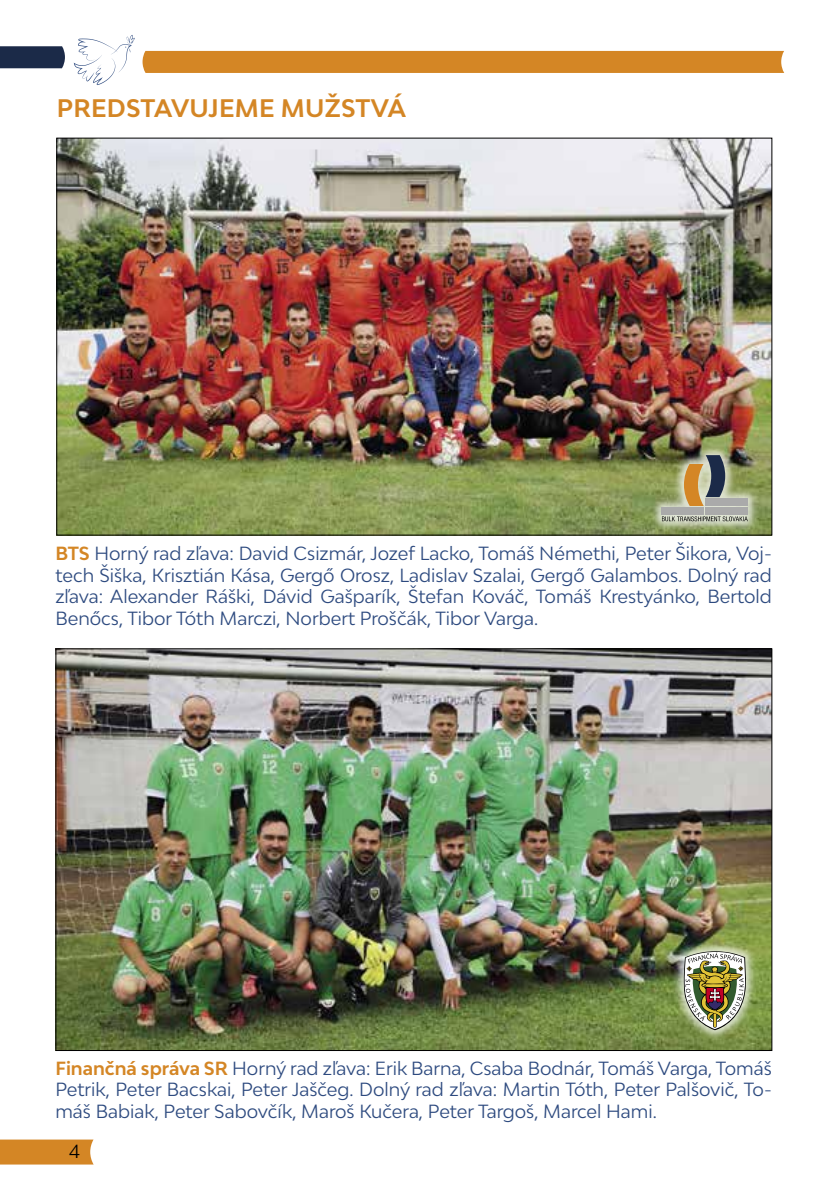
<style>
.page{position:relative;width:840px;height:1191px;background:#fff}
.page>*{position:absolute;margin:0;border:0;box-sizing:border-box;transform-origin:0 0}
.t1{font:700 24px "Bw Modelica";letter-spacing:.01em;color:#d48625}
.t2{font:18px/21.6px "Bw Modelica";color:#2d4a7f;text-align:justify}
.t3{font:18px "Bw Modelica";color:#000}
.s1{font-weight:700;color:#d48625}
</style>
<div class="page">
<svg style="left:0;top:1139px;width:94px;height:25px;background:#d68c30"></svg>
<svg style="left:74px;top:35px;width:61px;height:50px"></svg>
<div style="left:142px;top:51px;width:641px;height:22px;background:#d48625"></div>
<svg style="left:0;top:46px;width:65px;height:22px"></svg>
<img style="left:58px;top:140px;width:712px;height:393px">
<img style="left:57px;top:650px;width:713px;height:399px">
<div style="left:649px;top:443px;width:110px;height:90px;background:#fff;opacity:.75"></div>
<div style="left:661px;top:508px;width:42px;height:7px;background:#aaa"></div>
<div style="left:705px;top:499px;width:42px;height:7px;background:#aaa"></div>
<div style="left:705px;top:507px;width:42px;height:8px;background:#aaa"></div>
<svg style="left:683px;top:455px;width:41px;height:51px;background:#96866a"></svg>
<svg style="left:661px;top:516px;width:86px;height:5px"></svg>
<div style="left:671px;top:939px;width:85px;height:102px;background:#fff;opacity:.75"></div>
<svg style="left:683px;top:951px;width:62px;height:79px"></svg>
<h1 class="t1" style="left:57px;top:92px;width:350px">PREDSTAVUJEME MUŽSTVÁ</h1>
<p class="t2" style="left:55px;top:542px;width:717px"><span class="s1">BTS</span> Horný rad zľava: David Csizmár, Jozef Lacko, Tomáš Némethi, Peter Šikora, Voj&shy;tech Šiška, Krisztián Kása, Gergő Orosz, Ladislav Szalai, Gergő Galambos. Dolný rad zľava: Alexander Ráški, Dávid Gašparík, Štefan Kováč, Tomáš Krestyánko, Bertold Benőcs, Tibor Tóth Marczi, Norbert Proščák, Tibor Varga.</p>
<p class="t2" style="left:55px;top:1056px;width:717px"><span class="s1">Finančná správa SR</span> Horný rad zľava: Erik Barna, Csaba Bodnár, Tomáš Varga, Tomáš Petrik, Peter Bacskai, Peter Jaščeg. Dolný rad zľava: Martin Tóth, Peter Palšovič, To&shy;máš Babiak, Peter Sabovčík, Maroš Kučera, Peter Targoš, Marcel Hami.</p>
<p class="t3" style="left:69px;top:1140px;width:12px">4</p>
</div>
